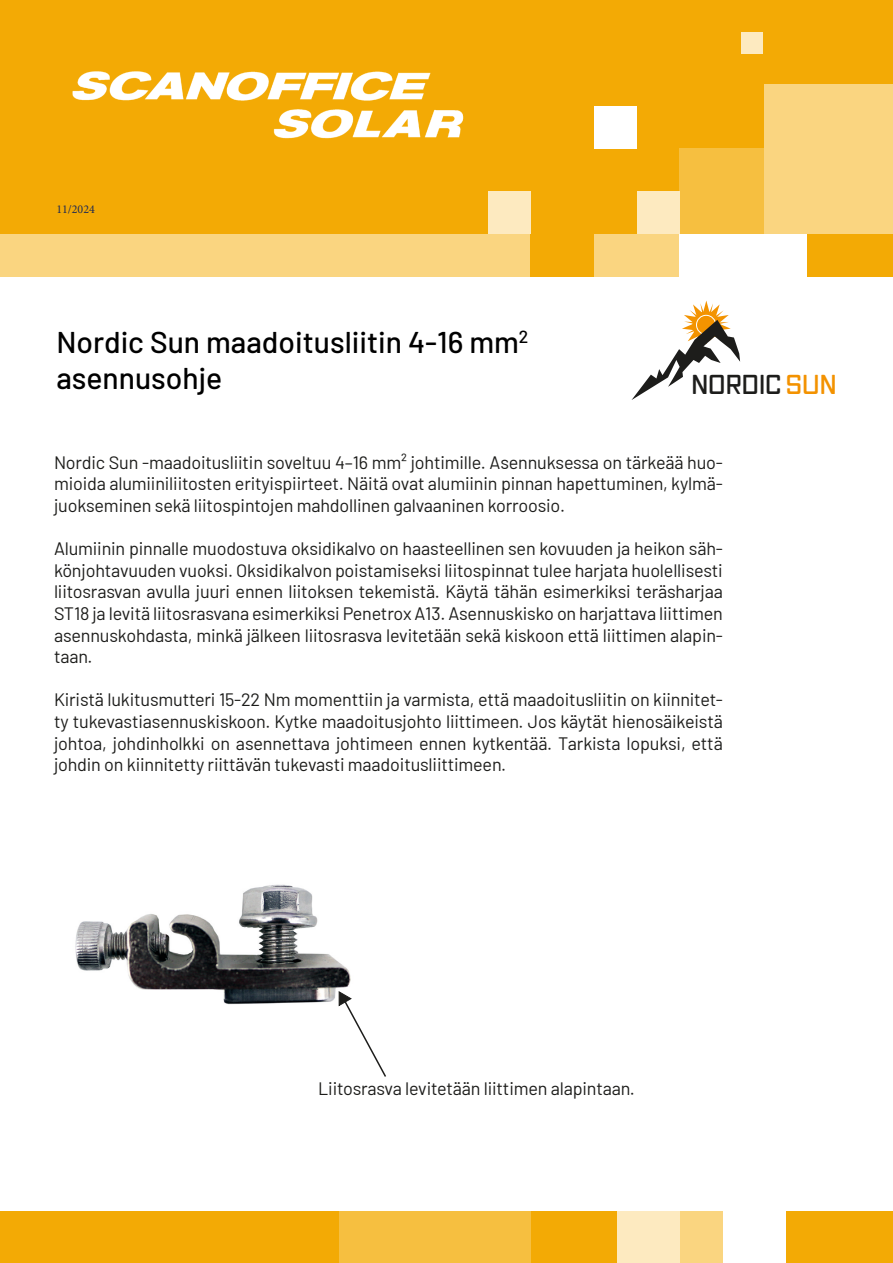
<style>
.page{position:relative;width:893px;height:1263px;background:#fff}
.page>*{position:absolute;margin:0;border:0;box-sizing:border-box;transform-origin:0 0}
.t1{font:500 30px/36px "Barlow";color:#000}
.t2{font:600 26.55px "Vox Round";color:#1d1d1b}
.t3{font:18px/21.6px "Barlow";letter-spacing:-.01em;color:#1d1d1b;text-align:justify}
.t4{font:12px "Minion Pro";color:#202b52}
.s1{color:#f39200}
</style>
<div class="page">
<div style="left:0;top:0;width:893px;height:276px;background:#f3aa05"></div>
<div style="left:679px;top:149px;width:85px;height:85px;background:#f6bf40"></div>
<div style="left:764px;top:85px;width:129px;height:149px;background:#fad580"></div>
<div style="left:594px;top:106px;width:43px;height:43px;background:#fff"></div>
<div style="left:637px;top:191px;width:42px;height:43px;background:#fdeac0"></div>
<div style="left:594px;top:234px;width:85px;height:42px;background:#fad580"></div>
<div style="left:679px;top:234px;width:128px;height:42px;background:#fff"></div>
<div style="left:0;top:234px;width:530px;height:42px;background:#fad580"></div>
<div style="left:488px;top:191px;width:42px;height:43px;background:#fdeac0"></div>
<div style="left:680px;top:1212px;width:43px;height:51px;background:#fad580"></div>
<div style="left:617px;top:1212px;width:63px;height:51px;background:#fdeac0"></div>
<div style="left:0;top:1212px;width:340px;height:51px;background:#f3aa05"></div>
<div style="left:340px;top:1212px;width:191px;height:51px;background:#f6bf40"></div>
<div style="left:531px;top:1212px;width:86px;height:51px;background:#f3aa05"></div>
<div style="left:787px;top:1212px;width:106px;height:51px;background:#f3aa05"></div>
<img style="left:72px;top:71px;width:392px;height:68px">
<div style="left:741px;top:33px;width:21px;height:21px;background:#fdeac0"></div>
<svg style="left:631px;top:301px;width:109px;height:99px"></svg>
<img style="left:75px;top:884px;width:276px;height:121px">
<svg style="left:338px;top:991px;width:48px;height:86px"></svg>
<p class="t4" style="left:56px;top:201px;width:40px">11/2024</p>
<h1 class="t1" style="left:56px;top:322px;width:474px">Nordic Sun maadoitusliitin 4-16 mm<sup>2 </sup>asennusohje</h1>
<h2 class="t2" style="left:691px;top:367px;width:147px">NORDIC <span class="s1">SUN</span></h2>
<p class="t3" style="left:54px;top:450px;width:670px">Nordic Sun -maadoitusliitin soveltuu 4–16 mm² johtimille. Asennuksessa on tärkeää huo&shy;mioida alumiiniliitosten erityispiirteet. Näitä ovat alumiinin pinnan hapettuminen, kylmä&shy;juokseminen sekä liitospintojen mahdollinen galvaaninen korroosio.</p>
<p class="t3" style="left:54px;top:536px;width:670px">Alumiinin pinnalle muodostuva oksidikalvo on haasteellinen sen kovuuden ja heikon säh&shy;könjohtavuuden vuoksi. Oksidikalvon poistamiseksi liitospinnat tulee harjata huolellisesti liitosrasvan avulla juuri ennen liitoksen tekemistä. Käytä tähän esimerkiksi teräsharjaa ST18 ja levitä liitosrasvana esimerkiksi Penetrox A13. Asennuskisko on harjattava liittimen asennuskohdasta, minkä jälkeen liitosrasva levitetään sekä kiskoon että liittimen alapin&shy;taan.</p>
<p class="t3" style="left:54px;top:688px;width:670px">Kiristä lukitusmutteri 15-22 Nm momenttiin ja varmista, että maadoitusliitin on kiinnitet&shy;ty tukevastiasennuskiskoon. Kytke maadoitusjohto liittimeen. Jos käytät hienosäikeistä johtoa, johdinholkki on asennettava johtimeen ennen kytkentää. Tarkista lopuksi, että johdin on kiinnitetty riittävän tukevasti maadoitusliittimeen.</p>
<p class="t3" style="left:318px;top:1076px;width:318px">Liitosrasva levitetään liittimen alapintaan.</p>
</div>
